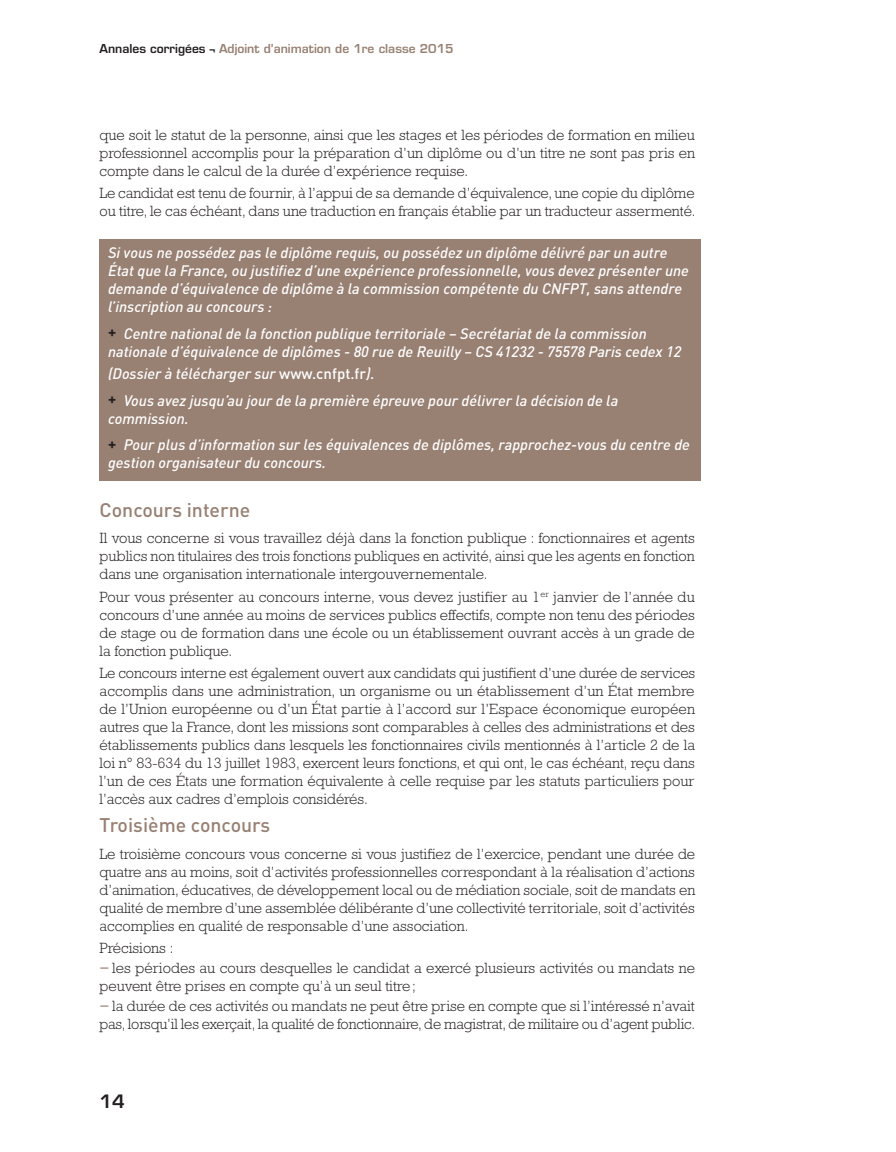
<style>
.page{position:relative;width:896px;height:1152px;background:#fff}
.page>*{position:absolute;margin:0;border:0;box-sizing:border-box;transform-origin:0 0}
.Titre_4{font:500 19.5px "DIN Pro";color:#988073}
.t1{font:600 18px "Eurostile LT Std";color:#231f20}
.t2{font:300 15px/18px "Rockwell Std";color:#231f20;text-align:justify}
.Encadré_texte_enu{font:italic 500 15px/18px "DIN";color:#fff}
.t3{font:600 12px "Eurostile LT Std";color:#988073}
.s1{color:#231f20}
.s2{font-family:"DIN Pro";font-weight:700;font-style:normal;color:#231f20}
.s3{font-family:"DIN Pro";font-style:normal}
.s4{font-weight:400;color:#988073}
</style>
<div class="page">
<div style="left:100px;top:239px;width:600px;height:242px;background:#988073"></div>
<p class="t3" style="left:100px;top:41px;width:356px"><span class="s1">Annales corrigées</span> <sub>¬</sub> Adjoint d’animation de 1re classe 2015</p>
<p class="t2" style="left:100px;top:125px;width:597px">que soit le statut de la personne, ainsi que les stages et les périodes de formation en milieu professionnel accomplis pour la préparation d’un diplôme ou d’un titre ne sont pas pris en compte dans le calcul de la durée d’expérience requise.</p>
<p class="t2" style="left:100px;top:184px;width:597px">Le candidat est tenu de fournir, à l’appui de sa demande d’équivalence, une copie du diplôme ou titre, le cas échéant, dans une traduction en français établie par un traducteur assermenté.</p>
<p class="Encadré_texte_enu" style="left:108px;top:243px;width:582px">Si vous ne possédez pas le diplôme requis, ou possédez un diplôme délivré par un autre État que la France, ou justifiez d’une expérience professionnelle, vous devez présenter une demande d’équivalence de diplôme à la commission compétente du CNFPT, sans attendre l’inscription au concours :</p>
<p class="Encadré_texte_enu" style="left:108px;top:324px;width:575px"><span class="s2">+</span> Centre national de la fonction publique territoriale – Secrétariat de la commission nationale d’équivalence de diplômes - 80 rue de Reuilly – CS 41232 - 75578 Paris cedex 12</p>
<p class="Encadré_texte_enu" style="left:108px;top:364px;width:268px">(Dossier à télécharger sur <span class="s3">www.cnfpt.fr</span>).</p>
<p class="Encadré_texte_enu" style="left:108px;top:391px;width:512px"><span class="s2">+</span> Vous avez jusqu’au jour de la première épreuve pour délivrer la décision de la commission.</p>
<p class="Encadré_texte_enu" style="left:108px;top:435px;width:583px"><span class="s2">+</span> Pour plus d’information sur les équivalences de diplômes, rapprochez-vous du centre de gestion organisateur du concours.</p>
<p class="Titre_4" style="left:100px;top:496px;width:152px">Concours interne</p>
<p class="t2" style="left:100px;top:529px;width:597px">Il vous concerne si vous travaillez déjà dans la fonction publique : fonctionnaires et agents publics non titulaires des trois fonctions publiques en activité, ainsi que les agents en fonction dans une organisation internationale intergouvernementale.</p>
<p class="t2" style="left:100px;top:587px;width:597px">Pour vous présenter au concours interne, vous devez justifier au 1<sup>er</sup> janvier de l’année du concours d’une année au moins de services publics effectifs, compte non tenu des périodes de stage ou de formation dans une école ou un établissement ouvrant accès à un grade de la fonction publique.</p>
<p class="t2" style="left:100px;top:664px;width:597px">Le concours interne est également ouvert aux candidats qui justifient d’une durée de services accomplis dans une administration, un organisme ou un établissement d’un État membre de l’Union européenne ou d’un État partie à l’accord sur l’Espace économique européen autres que la France, dont les missions sont comparables à celles des administrations et des établissements publics dans lesquels les fonctionnaires civils mentionnés à l’article 2 de la loi n° 83-634 du 13 juillet 1983, exercent leurs fonctions, et qui ont, le cas échéant, reçu dans l’un de ces États une formation équivalente à celle requise par les statuts particuliers pour l’accès aux cadres d’emplois considérés.</p>
<p class="Titre_4" style="left:100px;top:811px;width:172px">Troisième concours</p>
<p class="t2" style="left:100px;top:844px;width:597px">Le troisième concours vous concerne si vous justifiez de l’exercice, pendant une durée de quatre ans au moins, soit d’activités professionnelles correspondant à la réalisation d’actions d’animation, éducatives, de développement local ou de médiation sociale, soit de mandats en qualité de membre d’une assemblée délibérante d’une collectivité territoriale, soit d’activités accomplies en qualité de responsable d’une association.</p>
<p class="t2" style="left:100px;top:938px;width:75px">Précisions :</p>
<p class="t2" style="left:100px;top:959px;width:597px"><span class="s4">−</span> les périodes au cours desquelles le candidat a exercé plusieurs activités ou mandats ne peuvent être prises en compte qu’à un seul titre;</p>
<p class="t2" style="left:100px;top:997px;width:597px"><span class="s4">−</span> la durée de ces activités ou mandats ne peut être prise en compte que si l’intéressé n’avait pas, lorsqu’il les exerçait, la qualité de fonctionnaire, de magistrat, de militaire ou d’agent public.</p>
<p class="t1" style="left:100px;top:1089px;width:27px">14</p>
</div>
